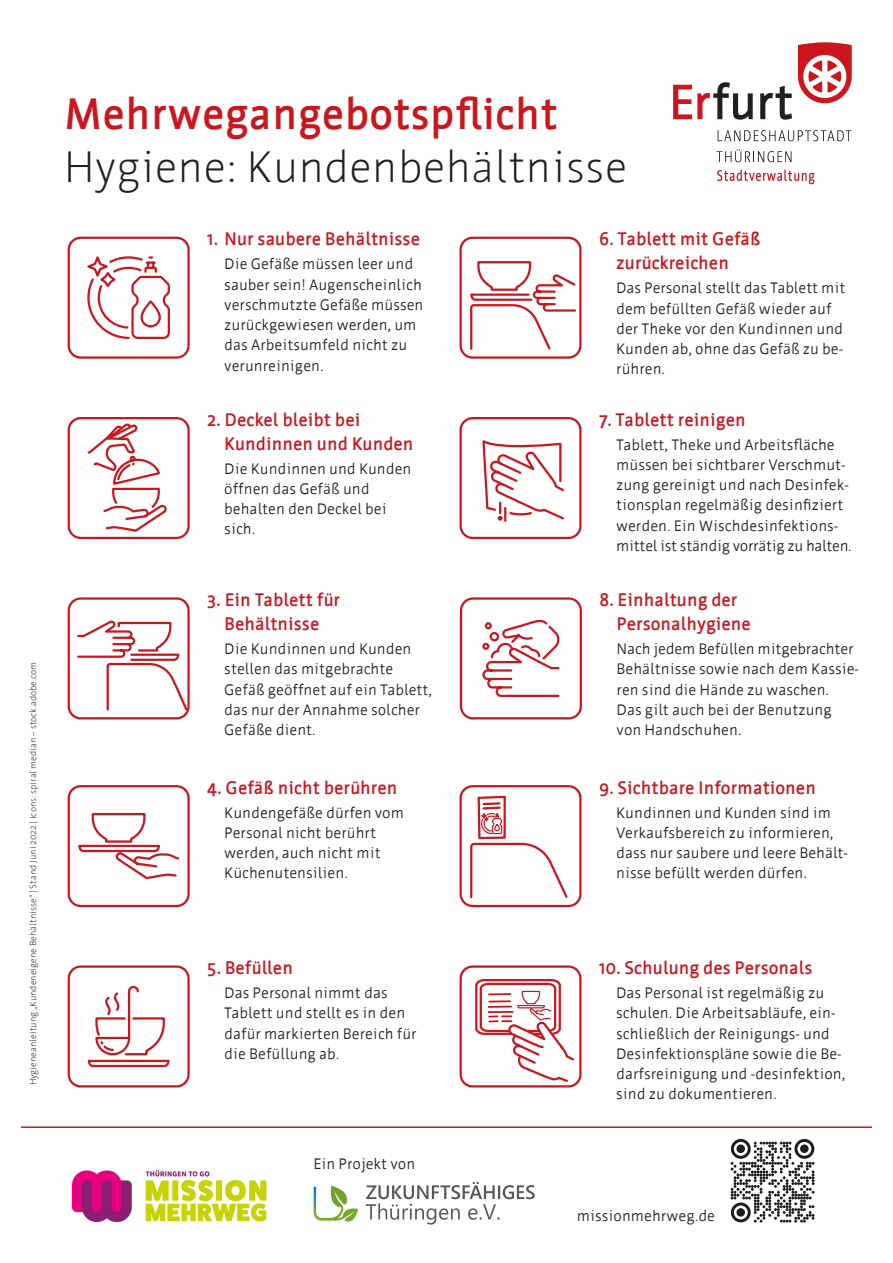
<style>
.page{position:relative;width:893px;height:1263px;background:#fff}
.page>*{position:absolute;margin:0;border:0;box-sizing:border-box;transform-origin:0 0}
.t1{font:300 43.5px "Werk";color:#231f20}
.t2{font:700 43.5px "Werk";color:#cd151d}
.t3{font:700 18px/24px "Werk";color:#cd151d}
.t4{font:15px/20.2px "Werk";color:#231f20}
.t5{font:300 9px "Werk";color:#231f20}
</style>
<div class="page">
<div style="left:459px;top:237px;width:123px;height:122px;border:2px solid #cd151d;border-radius:12px"></div>
<svg style="left:470px;top:261px;width:106px;height:89px"></svg>
<div style="left:68px;top:237px;width:122px;height:122px;border:2px solid #cd151d;border-radius:12px"></div>
<svg style="left:87px;top:256px;width:83px;height:83px"></svg>
<svg style="left:798px;top:42px;width:54px;height:61px"></svg>
<svg style="left:673px;top:82px;width:80px;height:38px"></svg>
<svg style="left:760px;top:86px;width:32px;height:34px"></svg>
<svg style="left:718px;top:130px;width:133px;height:11px"></svg>
<svg style="left:717px;top:149px;width:74px;height:13px"></svg>
<svg style="left:717px;top:170px;width:97px;height:14px"></svg>
<svg style="left:77px;top:621px;width:110px;height:91px"></svg>
<div style="left:68px;top:597px;width:122px;height:122px;border:2px solid #cd151d;border-radius:12px"></div>
<div style="left:68px;top:785px;width:122px;height:122px;border:2px solid #cd151d;border-radius:12px"></div>
<svg style="left:78px;top:812px;width:101px;height:68px"></svg>
<div style="left:459px;top:417px;width:123px;height:122px;border:2px solid #cd151d;border-radius:12px"></div>
<svg style="left:482px;top:440px;width:82px;height:82px"></svg>
<div style="left:460px;top:597px;width:122px;height:122px;border:2px solid #cd151d;border-radius:12px"></div>
<svg style="left:482px;top:619px;width:78px;height:78px"></svg>
<div style="left:68px;top:417px;width:122px;height:122px;border:2px solid #cd151d;border-radius:12px"></div>
<svg style="left:87px;top:423px;width:80px;height:109px"></svg>
<hr style="left:21px;top:1126px;width:851px;height:2px;background:#cd151d">
<img style="left:71px;top:1169px;width:196px;height:54px">
<svg style="left:314px;top:1186px;width:44px;height:36px"></svg>
<svg style="left:366px;top:1182px;width:169px;height:42px"></svg>
<svg style="left:731px;top:1139px;width:83px;height:83px"></svg>
<div style="left:736px;top:1144px;width:9px;height:9px;background:#1d1d1b;border-radius:50%"></div>
<div style="left:800px;top:1144px;width:9px;height:9px;background:#1d1d1b;border-radius:50%"></div>
<div style="left:736px;top:1208px;width:9px;height:8px;background:#1d1d1b;border-radius:50%"></div>
<div style="left:68px;top:965px;width:122px;height:122px;border:2px solid #cd151d;border-radius:12px"></div>
<svg style="left:87px;top:985px;width:83px;height:83px"></svg>
<div style="left:459px;top:785px;width:123px;height:122px;border:2px solid #cd151d;border-radius:12px"></div>
<svg style="left:470px;top:795px;width:98px;height:104px"></svg>
<div style="left:459px;top:965px;width:123px;height:122px;border:2px solid #cd151d;border-radius:12px"></div>
<svg style="left:475px;top:979px;width:101px;height:105px"></svg>
<p class="t5" style="left:28px;top:1085px;width:425px;rotate:-90deg">Hygieneanleitung „Kundeneigene Behältnisse“ | Stand Juni 2022 | Icons: spiral median – stock.adobe.com</p>
<h1 class="t2" style="left:64px;top:91px;width:496px">Mehrwegangebotspflicht</h1>
<h1 class="t1" style="left:64px;top:141px;width:565px">Hygiene: Kundenbehältnisse</h1>
<p class="t3" style="left:207px;top:227px;width:214px">1. Nur saubere Behältnisse</p>
<p class="t4" style="left:224px;top:254px;width:201px">Die Gefäße müssen leer und sauber sein! Augenscheinlich verschmutzte Gefäße müssen zurückgewiesen werden, um das Arbeitsumfeld nicht zu verunreinigen.</p>
<p class="t3" style="left:224px;top:408px;width:191px;text-indent:-17px">2. Deckel bleibt bei<br>Kundinnen und Kunden</p>
<p class="t4" style="left:224px;top:458px;width:189px">Die Kundinnen und Kunden öffnen das Gefäß und behalten den Deckel bei sich.</p>
<p class="t3" style="left:616px;top:227px;width:146px;text-indent:-17px">6. Tablett mit Gefäß zurückreichen</p>
<p class="t4" style="left:616px;top:278px;width:231px">Das Personal stellt das Tablett mit dem befüllten Gefäß wieder auf der Theke vor den Kundinnen und<br>Kunden ab, ohne das Gefäß zu be&shy;rühren.</p>
<p class="t3" style="left:599px;top:408px;width:148px">7. Tablett reinigen</p>
<p class="t4" style="left:616px;top:434px;width:237px">Tablett, Theke und Arbeitsfläche müssen bei sichtbarer Verschmut&shy;zung gereinigt und nach Desinfek&shy;tionsplan regelmäßig desinfiziert werden. Ein Wischdesinfektions&shy;mittel ist ständig vorrätig zu halten.</p>
<p class="t3" style="left:617px;top:588px;width:136px;text-indent:-17px">8. Einhaltung der<br>Personalhygiene</p>
<p class="t4" style="left:617px;top:639px;width:244px">Nach jedem Befüllen mitgebrachter<br>Behältnisse sowie nach dem Kassie&shy;ren sind die Hände zu waschen.<br>Das gilt auch bei der Benutzung von Handschuhen.</p>
<p class="t3" style="left:207px;top:588px;width:134px;text-align:center">3. Ein Tablett für<br>Behältnisse</p>
<p class="t4" style="left:224px;top:639px;width:209px">Die Kundinnen und Kunden stellen das mitgebrachte<br>Gefäß geöffnet auf ein Tablett, das nur der Annahme solcher<br>Gefäße dient.</p>
<p class="t3" style="left:207px;top:776px;width:192px">4. Gefäß nicht berühren</p>
<p class="t4" style="left:224px;top:802px;width:181px">Kundengefäße dürfen vom<br>Personal nicht berührt werden, auch nicht mit<br>Küchenutensilien.</p>
<p class="t3" style="left:207px;top:956px;width:87px">5. Befüllen</p>
<p class="t4" style="left:224px;top:983px;width:194px">Das Personal nimmt das<br>Tablett und stellt es in den dafür markierten Bereich für die Befüllung ab.</p>
<p class="t4" style="left:314px;top:1154px;width:103px">Ein Projekt von</p>
<p class="t3" style="left:599px;top:776px;width:218px">9. Sichtbare Informationen</p>
<p class="t4" style="left:616px;top:802px;width:233px">Kundinnen und Kunden sind im<br>Verkaufsbereich zu informieren, dass nur saubere und leere Behält&shy;nisse befüllt werden dürfen.</p>
<p class="t3" style="left:599px;top:956px;width:215px">10. Schulung des Personals</p>
<p class="t4" style="left:616px;top:983px;width:231px">Das Personal ist regelmäßig zu schulen. Die Arbeitsabläufe, ein&shy;schließlich der Reinigungs- und<br>Desinfektionspläne sowie die Be&shy;darfsreinigung und -desinfektion, sind zu dokumentieren.</p>
<p class="t4" style="left:577px;top:1206px;width:140px">missionmehrweg.de</p>
</div>
